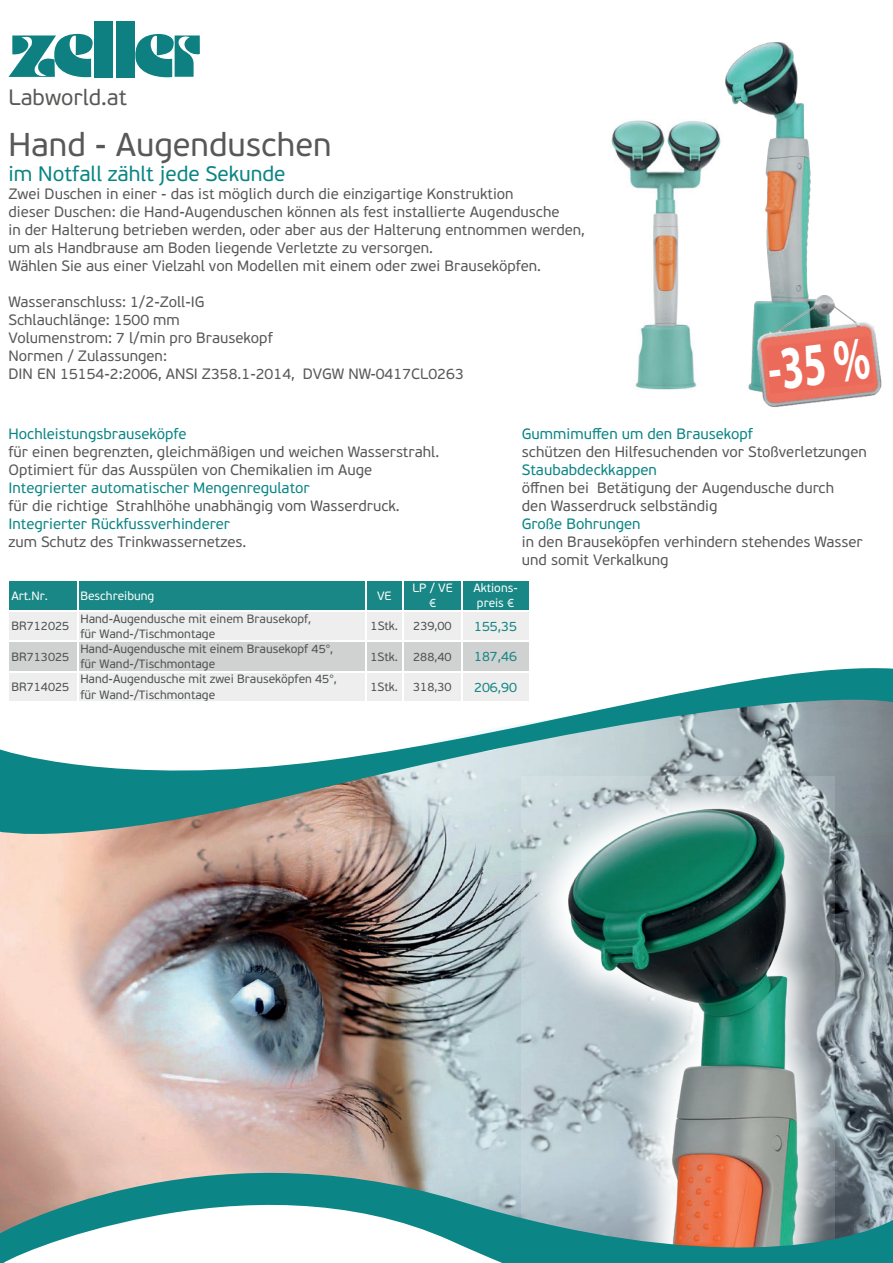
<style>
.page{position:relative;width:893px;height:1263px;background:#fff}
.page>*{position:absolute;margin:0;border:0;box-sizing:border-box;transform-origin:0 0}
.t1{font:700 61.05px "Myriad Pro";color:#fff;scale:.67 1}
.t2{font:33px "PF Beau Sans Pro";color:#585858}
.t3{font:22.2px "PF Beau Sans Pro";color:#595958}
.t4{font:21px "PF Beau Sans Pro";color:#0b8584}
.t5{font:15px/18px "PF Beau Sans Pro";color:#585858}
.t6{font:15px "PF Beau Sans Pro";color:#0b8585}
.t7{font:13.5px "PF Beau Sans Pro";color:#188785}
.t8{font:12px/15.1px "PF Beau Sans Pro";color:#505354}
.t9{font:12px/15.1px "PF Beau Sans Pro";color:#fff;text-align:center}
</style>
<div class="page">
<img style="left:0;top:848px;width:521px;height:274px">
<svg style="left:0;top:667px;width:893px;height:181px"></svg>
<svg style="left:521px;top:775px;width:314px;height:347px;background:#c0cdd1"></svg>
<img style="left:558px;top:803px;width:335px;height:319px">
<svg style="left:0;top:1122px;width:893px;height:141px"></svg>
<img style="left:725px;top:42px;width:103px;height:349px">
<div style="left:116px;top:21px;width:18px;height:56px;background:#0e8081"></div>
<div style="left:94px;top:21px;width:19px;height:56px;background:#0e8081"></div>
<svg style="left:135px;top:34px;width:65px;height:44px"></svg>
<svg style="left:9px;top:34px;width:84px;height:44px"></svg>
<div style="left:10px;top:581px;width:519px;height:30px;background:#188785"></div>
<div style="left:10px;top:611px;width:519px;height:30px;background:#edeeed"></div>
<div style="left:10px;top:641px;width:519px;height:31px;background:#d0d1d1"></div>
<div style="left:10px;top:672px;width:519px;height:30px;background:#edeeed"></div>
<hr style="left:77px;top:580px;width:2px;height:123px;background:#fff">
<hr style="left:365px;top:580px;width:1px;height:123px;background:#fff">
<hr style="left:402px;top:580px;width:2px;height:123px;background:#fff">
<hr style="left:461px;top:580px;width:2px;height:123px;background:#fff">
<hr style="left:9px;top:610px;width:520px;height:2px;background:#fff">
<hr style="left:9px;top:641px;width:520px;height:1px;background:#fff">
<hr style="left:9px;top:671px;width:520px;height:1px;background:#fff">
<hr style="left:9px;top:701px;width:520px;height:2px;background:#fff">
<img style="left:756px;top:296px;width:126px;height:111px">
<div style="left:765px;top:336px;width:109px;height:58px;background:#ec6a5a"></div>
<img style="left:611px;top:120px;width:110px;height:270px">
<h3 class="t3" style="left:9px;top:86px;width:120px">Labworld.at</h3>
<h2 class="t2" style="left:9px;top:127px;width:325px">Hand - Augenduschen</h2>
<h3 class="t4" style="left:9px;top:163px;width:279px">im Notfall zählt jede Sekunde</h3>
<p class="t5" style="left:9px;top:185px;width:578px">Zwei Duschen in einer - das ist möglich durch die einzigartige Konstruktion<br>dieser Duschen: die Hand-Augenduschen können als fest installierte Augendusche<br>in der Halterung betrieben werden, oder aber aus der Halterung entnommen werden, um als Handbrause am Boden liegende Verletzte zu versorgen.<br>Wählen Sie aus einer Vielzahl von Modellen mit einem oder zwei Brauseköpfen.</p>
<p class="t5" style="left:9px;top:293px;width:457px">Wasseranschluss: 1/2-Zoll-IG<br>Schlauchlänge: 1500 mm<br>Volumenstrom: 7 l/min pro Brausekopf<br>Normen / Zulassungen:<br>DIN EN 15154-2:2006, ANSI Z358.1-2014, DVGW NW-0417CL0263</p>
<h1 class="t1" style="left:763px;top:334px;width:154px;rotate:-7deg">-35 %</h1>
<p class="t6" style="left:9px;top:426px;width:179px">Hochleistungsbrauseköpfe</p>
<p class="t5" style="left:9px;top:443px;width:432px">für einen begrenzten, gleichmäßigen und weichen Wasserstrahl.<br>Optimiert für das Ausspülen von Chemikalien im Auge</p>
<p class="t6" style="left:9px;top:480px;width:303px">Integrierter automatischer Mengenregulator</p>
<p class="t5" style="left:9px;top:497px;width:393px">für die richtige Strahlhöhe unabhängig vom Wasserdruck.</p>
<p class="t6" style="left:9px;top:516px;width:223px">Integrierter Rückfussverhinderer</p>
<p class="t5" style="left:9px;top:533px;width:239px">zum Schutz des Trinkwassernetzes.</p>
<p class="t6" style="left:522px;top:426px;width:233px">Gummimuffen um den Brausekopf</p>
<p class="t5" style="left:522px;top:443px;width:346px">schützen den Hilfesuchenden vor Stoßverletzungen</p>
<p class="t6" style="left:522px;top:462px;width:137px">Staubabdeckkappen</p>
<p class="t5" style="left:522px;top:479px;width:314px">öffnen bei Betätigung der Augendusche durch den Wasserdruck selbständig</p>
<p class="t6" style="left:522px;top:516px;width:120px">Große Bohrungen</p>
<p class="t5" style="left:522px;top:533px;width:342px">in den Brauseköpfen verhindern stehendes Wasser und somit Verkalkung</p>
<p class="t9" style="left:11px;top:588px;width:38px">A N. tr .r</p>
<p class="t9" style="left:412px;top:581px;width:42px">LP / VE €</p>
<p class="t9" style="left:473px;top:581px;width:46px">Aktions&shy;preis €</p>
<p class="t8" style="left:11px;top:619px;width:59px">BR712025</p>
<p class="t8" style="left:80px;top:611px;width:232px">Hand-Augendusche mit einem Brausekopf, für Wand-/Tischmontage</p>
<p class="t8" style="left:371px;top:619px;width:29px">1Stk.</p>
<p class="t8" style="left:413px;top:619px;width:40px">239,00</p>
<p class="t7" style="left:474px;top:619px;width:45px">155,35</p>
<p class="t8" style="left:11px;top:649px;width:59px">BR713025</p>
<p class="t8" style="left:80px;top:642px;width:254px">Hand-Augendusche mit einem Brausekopf 45°, für Wand-/Tischmontage</p>
<p class="t8" style="left:371px;top:649px;width:29px">1Stk.</p>
<p class="t8" style="left:413px;top:649px;width:40px">288,40</p>
<p class="t7" style="left:474px;top:649px;width:45px">187,46</p>
<p class="t8" style="left:11px;top:680px;width:59px">BR714025</p>
<p class="t8" style="left:80px;top:672px;width:258px">Hand-Augendusche mit zwei Brauseköpfen 45°, für Wand-/Tischmontage</p>
<p class="t8" style="left:371px;top:680px;width:29px">1Stk.</p>
<p class="t8" style="left:413px;top:680px;width:40px">318,30</p>
<p class="t7" style="left:474px;top:680px;width:45px">206,90</p>
<p class="t9" style="left:80px;top:588px;width:75px">B gnub i erhcse</p>
<p class="t9" style="left:377px;top:588px;width:16px">VE</p>
</div>
